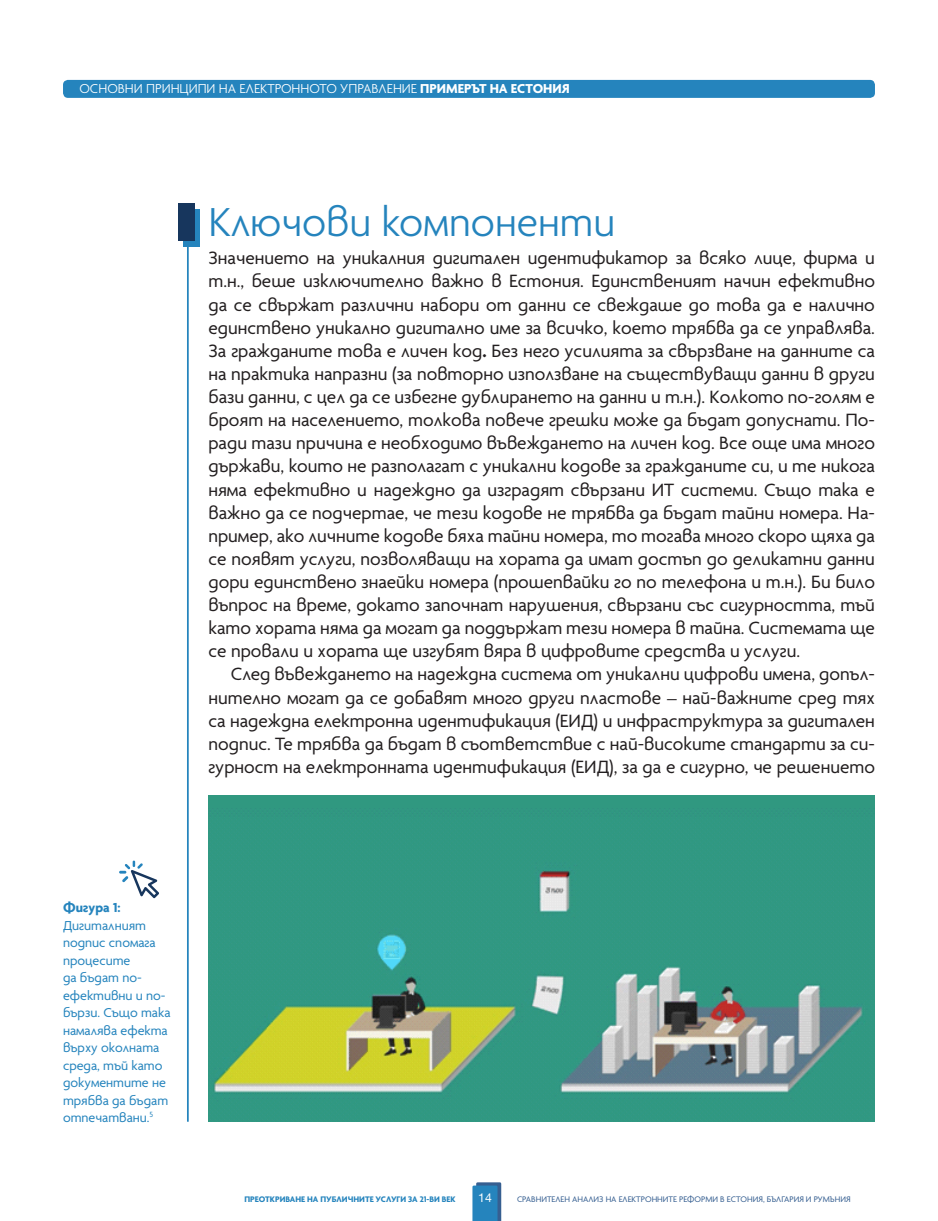
<style>
.page{position:relative;width:938px;height:1221px;background:#fff}
.page>*{position:absolute;margin:0;border:0;box-sizing:border-box;transform-origin:0 0}
.Heading_3{font:300 43.75px "Agenda Bg";color:#2584bd}
.Normal__Web{font:19.25px/23.1px "Agenda Bg";color:#231f20;text-align:justify}
.t1{font:14px/17.5px "Agenda Bg";color:#2584bd}
.Heading_2{font:300 14px "Agenda Bg";color:#fff}
.t2{font:12.25px "Helvetica Neue";color:#fff}
.t3{font:8.75px "Agenda Bg";color:#365f91}
.t4{font:700 8.75px "Agenda Bg";color:#2584bd}
.s1{font-weight:700}
</style>
<div class="page">
<svg style="left:472px;top:1182px;width:29px;height:38px"></svg>
<hr style="left:187px;top:208px;width:2px;height:913px;background:#2584bd">
<div style="left:208px;top:795px;width:667px;height:326px;background:#309880"></div>
<img style="left:214px;top:871px;width:649px;height:222px">
<svg style="left:119px;top:860px;width:40px;height:38px"></svg>
<div style="left:63px;top:80px;width:812px;height:18px;background:#2584bd;border-radius:5px"></div>
<div style="left:183px;top:210px;width:17px;height:37px;background:#2584bd"></div>
<div style="left:178px;top:203px;width:17px;height:37px;background:#17365d"></div>
<p class="Heading_2" style="left:79px;top:81px;width:492px">ОСНОВНИ ПРИНЦИПИ НА ЕЛЕКТРОННОТО УПРАВЛЕНИЕ <span class="s1">ПРИМЕРЪТ НА ЕСТОНИЯ</span></p>
<p class="Heading_3" style="left:208px;top:197px;width:408px">Ключови компоненти</p>
<p class="Normal__Web" style="left:208px;top:246px;width:668px">Значението на уникалния дигитален идентификатор за всяко лице, фирма и т.н., беше изключително важно в Естония. Единственият начин ефективно да се свържат различни набори от данни се свеждаше до това да е налично единствено уникално дигитално име за всичко, което трябва да се управлява.<br>За гражданите това е личен код<span class="s1">.</span> Без него усилията за свързване на данните са на практика напразни (за повторно използване на съществуващи данни в други бази данни, с цел да се избегне дублирането на данни и т.н.). Колкото по-голям е броят на населението, толкова повече грешки може да бъдат допуснати. По&shy;ради тази причина е необходимо въвеждането на личен код. Все още има много държави, които не разполагат с уникални кодове за гражданите си, и те никога няма ефективно и надеждно да изградят свързани ИТ системи. Също така е важно да се подчертае, че тези кодове не трябва да бъдат тайни номера. На&shy;пример, ако личните кодове бяха тайни номера, то тогава много скоро щяха да се появят услуги, позволяващи на хората да имат достъп до деликатни данни дори единствено знаейки номера (прошепвайки го по телефона и т.н.). Би било въпрос на време, докато започнат нарушения, свързани със сигурността, тъй като хората няма да могат да поддържат тези номера в тайна. Системата ще се провали и хората ще изгубят вяра в цифровите средства и услуги.</p>
<p class="Normal__Web" style="left:208px;top:662px;width:668px;text-indent:22px">След въвеждането на надеждна система от уникални цифрови имена, допъл&shy;нително могат да се добавят много други пластове – най-важните сред тях са надеждна електронна идентификация (ЕИД) и инфраструктура за дигитален подпис. Те трябва да бъдат в съответствие с най-високите стандарти за си&shy;гурност на електронната идентификация (ЕИД), за да е сигурно, че решението</p>
<p class="t1" style="left:63px;top:898px;width:109px"><span class="s1">Фигура 1:<br></span>Дигиталният подпис спомага процесите<br>да бъдат по&shy;ефективни и по&shy;бързи. Също така намалява ефекта върху околната среда, тъй като документите не трябва да бъдат отпечатвани.<sup>5</sup></p>
<p class="t4" style="left:244px;top:1193px;width:213px">ПРЕОТКРИВАНЕ НА ПУБЛИЧНИТЕ УСЛУГИ ЗА 21-ВИ ВЕК</p>
<p class="t2" style="left:478px;top:1186px;width:15px">14</p>
<p class="t3" style="left:517px;top:1193px;width:335px">СРАВНИТЕЛЕН АНАЛИЗ НА ЕЛЕКТРОННИТЕ РЕФОРМИ В ЕСТОНИЯ, БЪЛГАРИЯ И РУМЪНИЯ</p>
</div>
